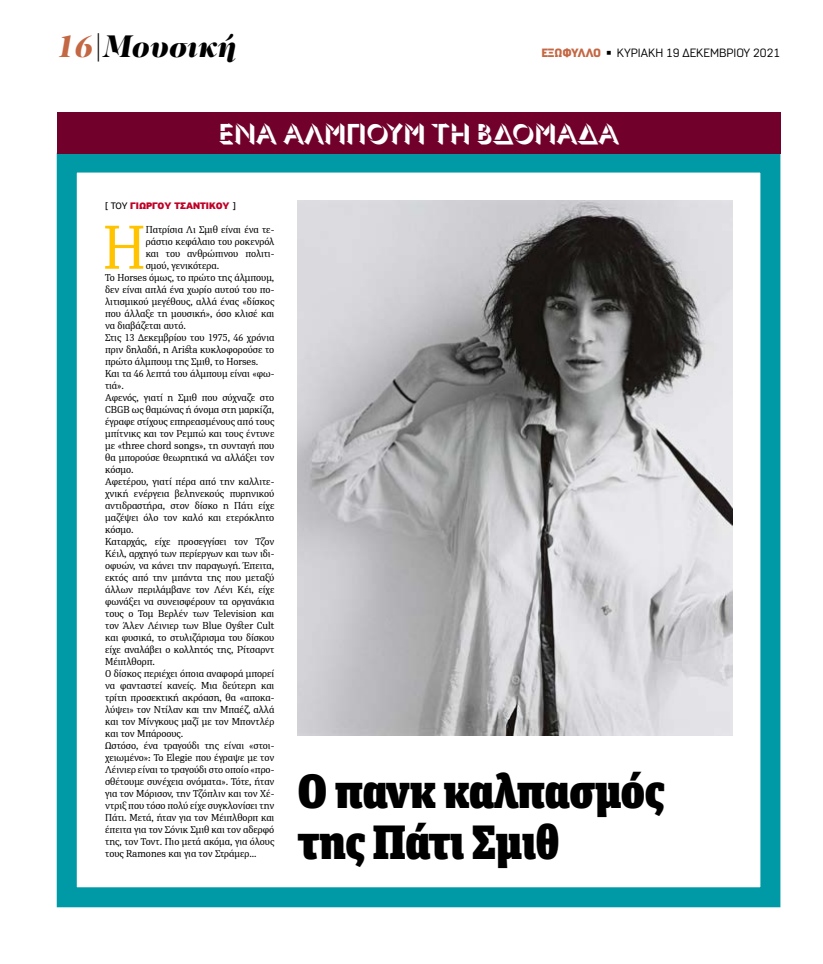
<style>
.page{position:relative;width:823px;height:964px;background:#fff}
.page>*{position:absolute;margin:0;border:0;box-sizing:border-box;transform-origin:0 0}
.t1{font:61.7px "PFDIN Serif";color:#ffc300}
.t2{font:900 48px/51px "FF Unit Slab Pro";letter-spacing:-.01em;color:#000}
.t3{font:italic 900 32px "PF Regal Display Pro";color:#000}
.t4{font:300 28px "Gill Sans Nova Shadowed";color:#fff}
.t5{font:12px "Normative Pro";color:#000}
.t6{font:10px "PFDIN Serif";color:#000}
.t7{font:900 10px "PF Highway Sans Pro";color:#be0027}
.s1{color:#c46743}
.s2{font-weight:900;color:#c46743}
.s3{font-weight:400;color:#000}
</style>
<div class="page">
<div style="left:57px;top:153px;width:723px;height:754px;background:#fff;border:20px solid #009aa7"></div>
<div style="left:57px;top:112px;width:723px;height:42px;background:#71002b"></div>
<img style="left:298px;top:201px;width:433px;height:534px">
<h3 class="t3" style="left:57px;top:26px;width:182px"><span class="s1">16</span>|Μουσική</h3>
<p class="t5" style="left:541px;top:46px;width:240px"><span class="s2">ΕΞΩΦΥΛΛΟ</span> ◾ ΚΥΡΙΑΚΗ 19 ΔΕΚΕΜΒΡΙΟΥ 2021</p>
<h3 class="t4" style="left:218px;top:116px;width:402px">ENA ΑΛΜΠΟΥΜ ΤΗ ΒΔΟΜΑΔΑ</h3>
<p class="t7" style="left:105px;top:199px;width:132px"><span class="s3">[ ΤΟΥ</span> ΓΙΩΡΓΟΥ ΤΣΑΝΤΙΚΟΥ <span class="s3">]</span></p>
<h1 class="t1" style="left:103px;top:209px;width:45px">Η</h1>
<p class="t6" style="left:146px;top:223px;width:130px">Πατρίσια Λι Σμιθ είναι ένα τε-</p>
<p class="t6" style="left:146px;top:235px;width:130px">ράστιο κεφάλαιο του ροκενρόλ</p>
<p class="t6" style="left:146px;top:247px;width:130px">και του ανθρώπινου πολιτι-</p>
<p class="t6" style="left:146px;top:259px;width:75px">σμού, γενικότερα.</p>
<p class="t6" style="left:105px;top:271px;width:171px">Το Horses όμως, το πρώτο της άλμπουμ,</p>
<p class="t6" style="left:105px;top:283px;width:171px">δεν είναι απλά ένα χωρίο αυτού του πο-</p>
<p class="t6" style="left:105px;top:295px;width:171px">λιτισμικού μεγέθους, αλλά ένας «δίσκος</p>
<p class="t6" style="left:105px;top:307px;width:171px">που άλλαξε τη μουσική», όσο κλισέ και</p>
<p class="t6" style="left:105px;top:319px;width:82px">να διαβάζεται αυτό.</p>
<p class="t6" style="left:105px;top:331px;width:171px">Στις 13 Δεκεμβρίου του 1975, 46 χρόνια</p>
<p class="t6" style="left:105px;top:343px;width:171px">πριν δηλαδή, η Arista κυκλοφορούσε το</p>
<p class="t6" style="left:105px;top:355px;width:155px">πρώτο άλμπουμ της Σμιθ, το Horses.</p>
<p class="t6" style="left:105px;top:367px;width:171px">Και τα 46 λεπτά του άλμπουμ είναι «φω-</p>
<p class="t6" style="left:105px;top:379px;width:20px">τιά».</p>
<p class="t6" style="left:105px;top:391px;width:171px">Αφενός, γιατί η Σμιθ που σύχναζε στο</p>
<p class="t6" style="left:105px;top:403px;width:171px">CBGB ως θαμώνας ή όνομα στη μαρκίζα,</p>
<p class="t6" style="left:105px;top:415px;width:171px">έγραφε στίχους επηρεασμένους από τους</p>
<p class="t6" style="left:105px;top:427px;width:171px">μπίτνικς και τον Ρεμπώ και τους έντυνε</p>
<p class="t6" style="left:105px;top:439px;width:171px">με «three chord songs», τη συνταγή που</p>
<p class="t6" style="left:105px;top:451px;width:171px">θα μπορούσε θεωρητικά να αλλάξει τον</p>
<p class="t6" style="left:105px;top:463px;width:30px">κόσμο.</p>
<p class="t6" style="left:105px;top:475px;width:171px">Αφετέρου, γιατί πέρα από την καλλιτε-</p>
<p class="t6" style="left:105px;top:487px;width:171px">χνική ενέργεια βεληνεκούς πυρηνικού</p>
<p class="t6" style="left:105px;top:499px;width:171px">αντιδραστήρα, στον δίσκο η Πάτι είχε</p>
<p class="t6" style="left:105px;top:511px;width:171px">μαζέψει όλο τον καλό και ετερόκλητο</p>
<p class="t6" style="left:105px;top:523px;width:30px">κόσμο.</p>
<p class="t6" style="left:105px;top:535px;width:171px">Καταρχάς, είχε προσεγγίσει τον Τζον</p>
<p class="t6" style="left:105px;top:547px;width:171px">Κέιλ, αρχηγό των περίεργων και των ιδι-</p>
<p class="t6" style="left:105px;top:559px;width:171px">οφυών, να κάνει την παραγωγή. Έπειτα,</p>
<p class="t6" style="left:105px;top:571px;width:171px">εκτός από την μπάντα της που μεταξύ</p>
<p class="t6" style="left:105px;top:583px;width:171px">άλλων περιλάμβανε τον Λένι Κέι, είχε</p>
<p class="t6" style="left:105px;top:595px;width:171px">φωνάξει να συνεισφέρουν τα οργανάκια</p>
<p class="t6" style="left:105px;top:607px;width:171px">τους ο Τομ Βερλέν των Television και</p>
<p class="t6" style="left:105px;top:619px;width:171px">τον Άλεν Λέινιερ των Blue Oyster Cult</p>
<p class="t6" style="left:105px;top:631px;width:171px">και φυσικά, το στυλιζάρισμα του δίσκου</p>
<p class="t6" style="left:105px;top:643px;width:171px">είχε αναλάβει ο κολλητός της, Ρίτσαρντ</p>
<p class="t6" style="left:105px;top:655px;width:51px">Μέιπλθορπ.</p>
<p class="t6" style="left:105px;top:667px;width:171px">O δίσκος περιέχει όποια αναφορά μπορεί</p>
<p class="t6" style="left:105px;top:679px;width:171px">να φανταστεί κανείς. Μια δεύτερη και</p>
<p class="t6" style="left:105px;top:691px;width:171px">τρίτη προσεκτική ακρόαση, θα «αποκα-</p>
<p class="t6" style="left:105px;top:703px;width:171px">λύψει» τον Ντίλαν και την Μπαέζ, αλλά</p>
<p class="t6" style="left:105px;top:715px;width:171px">και τον Μίνγκους μαζί με τον Μποντλέρ</p>
<p class="t6" style="left:105px;top:727px;width:80px">και τον Μπάροους.</p>
<p class="t6" style="left:105px;top:739px;width:171px">Ωστόσο, ένα τραγούδι της είναι «στοι-</p>
<p class="t6" style="left:105px;top:751px;width:171px">χειωμένο»: Το Elegie που έγραψε με τον</p>
<p class="t6" style="left:105px;top:763px;width:171px">Λέινιερ είναι το τραγούδι στο οποίο «προ-</p>
<p class="t6" style="left:105px;top:775px;width:171px">σθέτουμε συνέχεια ονόματα». Τότε, ήταν</p>
<p class="t6" style="left:105px;top:787px;width:171px">για τον Μόρισον, την Τζόπλιν και τον Χέ-</p>
<p class="t6" style="left:105px;top:799px;width:171px">ντριξ που τόσο πολύ είχε συγκλονίσει την</p>
<p class="t6" style="left:105px;top:811px;width:171px">Πάτι. Μετά, ήταν για τον Μέιπλθορπ και</p>
<p class="t6" style="left:105px;top:823px;width:171px">έπειτα για τον Σόνικ Σμιθ και τον αδερφό</p>
<p class="t6" style="left:105px;top:835px;width:171px">της, τον Τοντ. Πιο μετά ακόμα, για όλους</p>
<p class="t6" style="left:105px;top:847px;width:153px">τους Ramones και για τον Στράμερ…</p>
<h2 class="t2" style="left:298px;top:763px;width:368px">Ο πανκ καλπασμός της Πάτι Σμιθ</h2>
</div>
